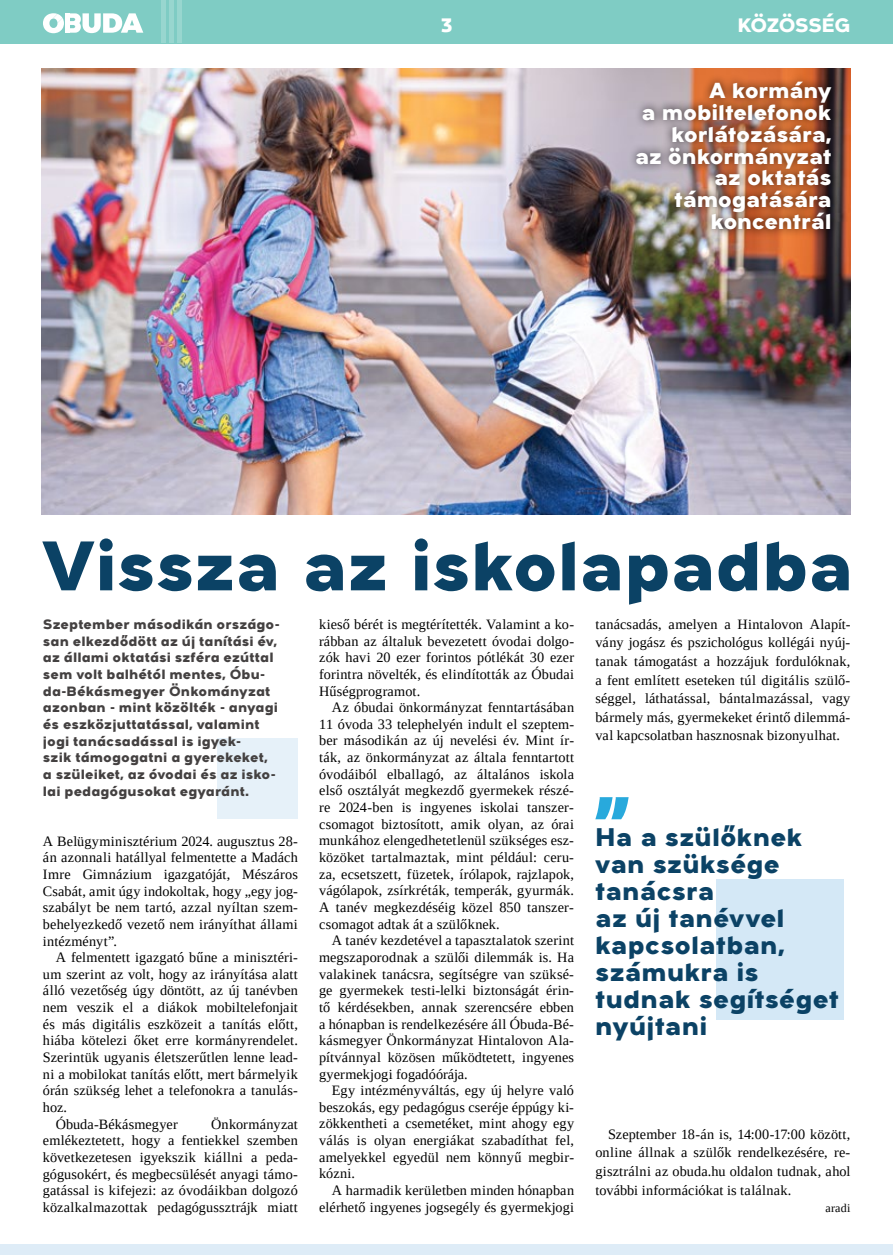
<style>
.page{position:relative;width:893px;height:1255px;background:#fff}
.page>*{position:absolute;margin:0;border:0;box-sizing:border-box;transform-origin:0 0}
.t1{font:800 69.9px "Arkibal Display";letter-spacing:-.005em;color:#0b4265}
.t2{font:800 25.5px/27px "Arkibal Display";letter-spacing:.005em;color:#0b4265}
.t3{font:800 21.75px/21.8px "Arkibal Display";letter-spacing:-.01em;color:#fff;text-align:right}
.t4{font:800 19.5px "Arkibal Display";letter-spacing:-.035em;color:#fff}
.t5{font:14.25px/16.6px "Liberation Serif";letter-spacing:.01em;color:#000;text-align:justify}
.t6{font:800 13.5px/16.6px "Arkibal";letter-spacing:.005em;color:#444141}
.t7{font:12px "Liberation Serif";letter-spacing:.02em;color:#000}
</style>
<div class="page">
<div style="left:217px;top:738px;width:81px;height:81px;background:#e6f1f9"></div>
<div style="left:0;top:0;width:893px;height:43px;background:#7fccc4"></div>
<img style="left:42px;top:68px;width:808px;height:446px">
<div style="left:1px;top:1244px;width:892px;height:10px;background:#deecf7"></div>
<hr style="left:161px;top:0;width:4px;height:43px;background:#98d6cf">
<div style="left:169px;top:0;width:5px;height:43px;background:#98d6cf"></div>
<div style="left:177px;top:0;width:5px;height:43px;background:#98d6cf"></div>
<svg style="left:43px;top:13px;width:100px;height:20px"></svg>
<div style="left:65px;top:13px;width:5px;height:20px;background:#fff"></div>
<div style="left:628px;top:73px;width:212px;height:166px;background:#000;opacity:.75"></div>
<div style="left:716px;top:879px;width:128px;height:141px;background:#d4e8f6"></div>
<svg style="left:595px;top:797px;width:34px;height:22px"></svg>
<h3 class="t4" style="left:441px;top:10px;width:13px">3</h3>
<h3 class="t4" style="left:738px;top:10px;width:114px">KÖZÖSSÉG</h3>
<h3 class="t3" style="left:635px;top:79px;width:198px">A kormány<br>a mobiltelefonok korlátozására,<br>az önkormányzat az oktatás támogatására koncentrál</h3>
<h1 class="t1" style="left:42px;top:514px;width:813px">Vissza az iskolapadba</h1>
<p class="t6" style="left:43px;top:615px;width:238px">Szeptember másodikán országo&shy;san elkezdődött az új tanítási év, az állami oktatási szféra ezúttal sem volt balhétól mentes, Óbu&shy;da-Békásmegyer Önkományzat azonban - mint közölték - anyagi és eszközjuttatással, valamint jogi tanácsadással is igyek-<br>szik támogogatni a gyerekeket, a szüleiket, az óvodai és az isko&shy;lai pedagógusokat egyaránt.</p>
<p class="t5" style="left:43px;top:832px;width:256px">A Belügyminisztérium 2024. augusztus 28- án azonnali hatállyal felmentette a Madách Imre Gimnázium igazgatóját, Mészáros Csabát, amit úgy indokoltak, hogy „egy jog&shy;szabályt be nem tartó, azzal nyíltan szem&shy;behelyezkedő vezető nem irányíthat állami intézményt”.</p>
<p class="t5" style="left:56px;top:949px;width:244px">A felmentett igazgató bűne a minisztéri-</p>
<p class="t5" style="left:43px;top:965px;width:256px">um szerint az volt, hogy az irányítása alatt</p>
<p class="t5" style="left:43px;top:982px;width:256px">álló vezetőség úgy döntött, az új tanévben</p>
<p class="t5" style="left:43px;top:998px;width:256px">nem veszik el a diákok mobiltelefonjait</p>
<p class="t5" style="left:43px;top:1015px;width:256px">és más digitális eszközeit a tanítás előtt,</p>
<p class="t5" style="left:43px;top:1032px;width:257px">hiába kötelezi őket erre kormányrendelet.</p>
<p class="t5" style="left:43px;top:1048px;width:256px">Szerintük ugyanis életszerűtlen lenne lead-</p>
<p class="t5" style="left:43px;top:1065px;width:256px">ni a mobilokat tanítás előtt, mert bármelyik</p>
<p class="t5" style="left:43px;top:1082px;width:256px">órán szükség lehet a telefonokra a tanulás-</p>
<p class="t5" style="left:43px;top:1098px;width:26px">hoz.</p>
<p class="t5" style="left:56px;top:1115px;width:124px">Óbuda-Békásmegyer</p>
<p class="t5" style="left:43px;top:1115px;width:256px;text-indent:168px">Önkormányzat emlékeztetett, hogy a fentiekkel szemben következetesen igyekszik kiállni a peda&shy;gógusokért, és megbecsülését anyagi támo&shy;gatással is kifejezi: az óvodáikban dolgozó közalkalmazottak pedagógussztrájk miatt</p>
<p class="t5" style="left:319px;top:615px;width:256px">kieső bérét is megtérítették. Valamint a ko&shy;rábban az általuk bevezetett óvodai dolgo&shy;zók havi 20 ezer forintos pótlékát 30 ezer forintra növelték, és elindították az Óbudai Hűségprogramot.</p>
<p class="t5" style="left:319px;top:699px;width:257px;text-indent:13px">Az óbudai önkormányzat fenntartásában 11 óvoda 33 telephelyén indult el szeptem&shy;ber másodikán az új nevelési év. Mint ír&shy;ták, az önkormányzat az általa fenntartott óvodáiból elballagó, az általános iskola első osztályát megkezdő gyermekek részé&shy;re 2024-ben is ingyenes iskolai tanszer&shy;csomagot biztosított, amik olyan, az órai munkához elengedhetetlenül szükséges esz&shy;közöket tartalmaztak, mint például: ceru&shy;za, ecsetszett, füzetek, írólapok, rajzlapok, vágólapok, zsírkréták, temperák, gyurmák.<br>A tanév megkezdéséig közel 850 tanszer&shy;csomagot adtak át a szülőknek.</p>
<p class="t5" style="left:319px;top:932px;width:256px;text-indent:13px">A tanév kezdetével a tapasztalatok szerint megszaporodnak a szülői dilemmák is. Ha valakinek tanácsra, segítségre van szüksé&shy;ge gyermekek testi-lelki biztonságát érin&shy;tő kérdésekben, annak szerencsére ebben a hónapban is rendelkezésére áll Óbuda-Bé&shy;kásmegyer Önkormányzat Hintalovon Ala&shy;pítvánnyal közösen működtetett, ingyenes gyermekjogi fogadóórája.</p>
<p class="t5" style="left:319px;top:1081px;width:256px;text-indent:13px">Egy intézményváltás, egy új helyre való beszokás, egy pedagógus cseréje éppúgy ki&shy;zökkentheti a csemetéket, mint ahogy egy válás is olyan energiákat szabadíthat fel, amelyekkel egyedül nem könnyű megbir&shy;kózni.</p>
<p class="t5" style="left:319px;top:1181px;width:256px;text-align:right">A harmadik kerületben minden hónapban elérhető ingyenes jogsegély és gyermekjogi</p>
<p class="t5" style="left:595px;top:614px;width:256px;line-height:18.6px">tanácsadás, amelyen a Hintalovon Alapít&shy;vány jogász és pszichológus kollégái nyúj&shy;tanak támogatást a hozzájuk fordulóknak, a fent említett eseteken túl digitális szülő&shy;séggel, láthatással, bántalmazással, vagy bármely más, gyermekeket érintő dilemmá&shy;val kapcsolatban hasznosnak bizonyulhat.</p>
<h2 class="t2" style="left:595px;top:822px;width:245px">Ha a szülőknek van szüksége tanácsra<br>az új tanévvel kapcsolatban, számukra is tudnak segítséget nyújtani</h2>
<p class="t5" style="left:595px;top:1124px;width:256px;line-height:18.6px;text-indent:13px">Szeptember 18-án is, 14:00-17:00 között, online állnak a szülők rendelkezésére, re&shy;gisztrálni az obuda.hu oldalon tudnak, ahol további információkat is találnak.</p>
<p class="t7" style="left:825px;top:1200px;width:27px">aradi</p>
</div>
